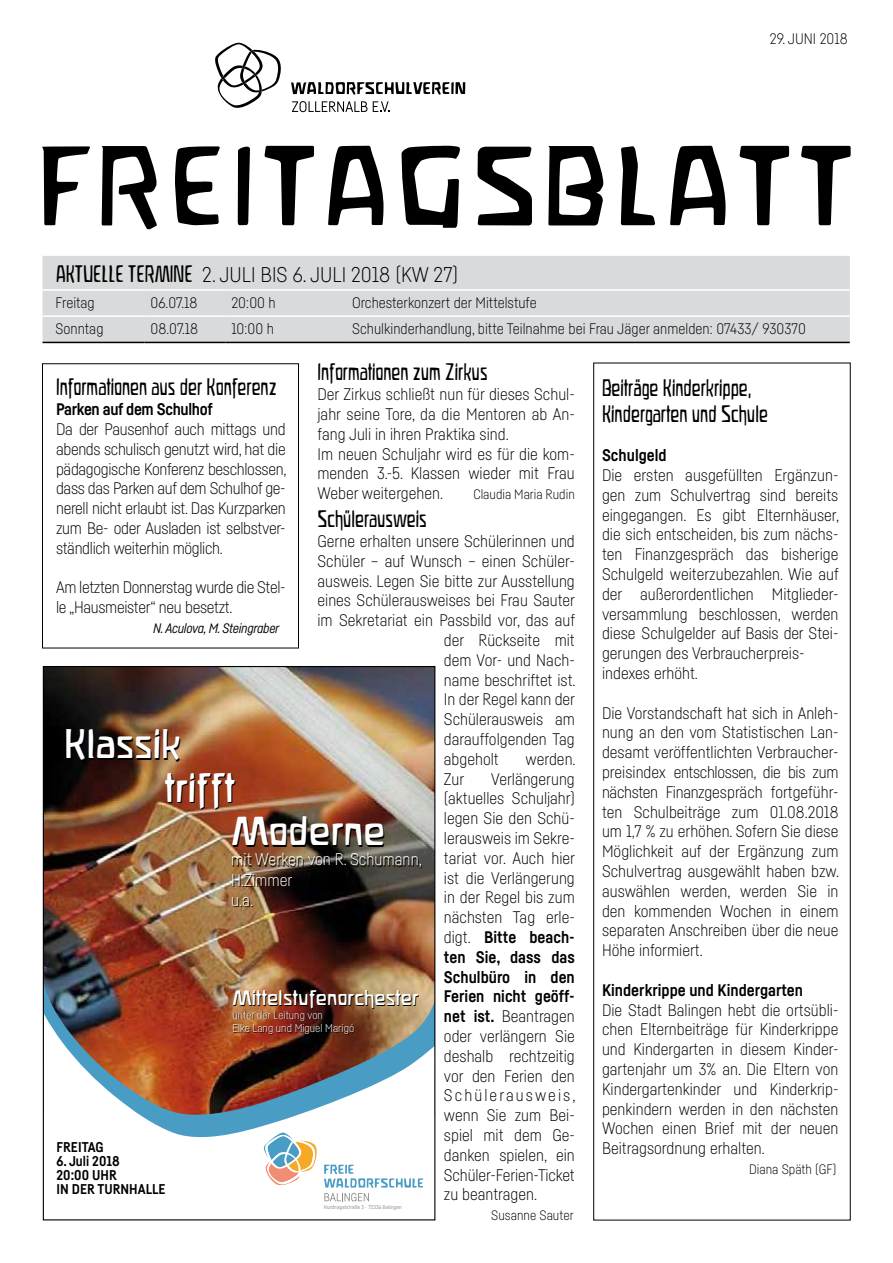
<style>
.page{position:relative;width:893px;height:1263px;background:#fff}
.page>*{position:absolute;margin:0;border:0;box-sizing:border-box;transform-origin:0 0}
.t1{font:36.3px "Waldorfschrift";color:#fff}
.t2{font:21px/25.2px "Waldorfschmal";color:#000}
.t3{font:300 21px "Fabrikat";color:#000}
.t4{font:18.6px "Waldorfschrift";color:#fff}
.t5{font:300 16.8px/20.1px "Fabrikat";color:#fff}
.t6{font:300 16.5px/19.8px "Fabrikat";color:#000;text-align:justify}
.t7{font:300 16.5px/19.8px "Fabrikat";letter-spacing:-.02em;color:#000}
.t8{font:700 16.5px "Fabrikat";color:#000}
.t9{font:700 16.5px "Fabrikat";letter-spacing:-.02em;color:#000}
.t10{font:300 15px "Fabrikat";color:#000}
.t11{font:700 13.95px/14px "Fabrikat";color:#000}
.t12{font:300 13.5px "Fabrikat";color:#000}
.t13{font:italic 13.5px "Fabrikat";letter-spacing:-.02em;color:#000}
.t14{font:300 11.1px/13.4px "Fabrikat";color:#fff}
.t15{font:5.4px "Fabrikat";letter-spacing:.02em;color:#87888a}
.s1{font-family:"Waldorfschmal";font-weight:400}
.s2{font-weight:700}
</style>
<div class="page">
<div style="left:593px;top:363px;width:258px;height:857px;border:1px solid #000"></div>
<div style="left:43px;top:256px;width:807px;height:86px;background:#d9dadb"></div>
<hr style="left:43px;top:289px;width:102px;height:2px;background:#fff">
<hr style="left:145px;top:289px;width:80px;height:2px;background:#fff">
<hr style="left:225px;top:289px;width:121px;height:2px;background:#fff">
<hr style="left:346px;top:289px;width:504px;height:2px;background:#fff">
<hr style="left:43px;top:315px;width:102px;height:2px;background:#fff">
<hr style="left:145px;top:315px;width:80px;height:2px;background:#fff">
<hr style="left:225px;top:315px;width:121px;height:2px;background:#fff">
<hr style="left:346px;top:315px;width:504px;height:2px;background:#fff">
<hr style="left:43px;top:342px;width:102px;height:1px;background:#000">
<hr style="left:145px;top:342px;width:80px;height:1px;background:#000">
<hr style="left:225px;top:342px;width:121px;height:1px;background:#000">
<hr style="left:346px;top:342px;width:504px;height:1px;background:#000">
<svg style="left:42px;top:146px;width:809px;height:83px"></svg>
<svg style="left:215px;top:42px;width:66px;height:66px"></svg>
<svg style="left:291px;top:82px;width:174px;height:13px"></svg>
<svg style="left:292px;top:101px;width:75px;height:11px"></svg>
<svg style="left:373px;top:101px;width:17px;height:11px"></svg>
<img style="left:45px;top:668px;width:388px;height:255px">
<img style="left:45px;top:923px;width:388px;height:215px">
<svg style="left:264px;top:1020px;width:169px;height:182px"></svg>
<div style="left:42px;top:363px;width:257px;height:285px;border:1px solid #000"></div>
<p class="t10" style="left:770px;top:30px;width:79px">29. JUNI 2018</p>
<p class="t3" style="left:56px;top:262px;width:404px"><span class="s1">AKTUELLE TERMINE</span> 2. JULI BIS 6. JULI 2018 (KW 27)</p>
<p class="t10" style="left:56px;top:294px;width:41px">Freitag</p>
<p class="t10" style="left:151px;top:294px;width:48px">06.07.18</p>
<p class="t10" style="left:231px;top:294px;width:46px">20:00 h</p>
<p class="t10" style="left:352px;top:294px;width:186px">Orchesterkonzert der Mittelstufe</p>
<p class="t10" style="left:56px;top:320px;width:49px">Sonntag</p>
<p class="t10" style="left:151px;top:320px;width:49px">08.07.18</p>
<p class="t10" style="left:231px;top:320px;width:44px">10:00 h</p>
<p class="t10" style="left:352px;top:320px;width:455px">Schulkinderhandlung, bitte Teilnahme bei Frau Jäger anmelden: 07433/ 930370</p>
<p class="t2" style="left:317px;top:360px;width:172px">Informationen zum Zirkus</p>
<p class="t6" style="left:317px;top:384px;width:259px;text-align:left">Der Zirkus schließt nun für dieses Schul&shy;jahr seine Tore, da die Mentoren ab An&shy;fang Juli in ihren Praktika sind.<br>Im neuen Schuljahr wird es für die kom&shy;menden 3.-5. Klassen wieder mit Frau Weber weitergehen.</p>
<p class="t2" style="left:56px;top:375px;width:222px">Informationen aus der Konferenz</p>
<p class="t9" style="left:56px;top:399px;width:158px">Parken auf dem Schulhof</p>
<p class="t6" style="left:56px;top:419px;width:232px">Da der Pausenhof auch mittags und abends schulisch genutzt wird, hat die pädagogische Konferenz beschlossen, dass das Parken auf dem Schulhof ge&shy;nerell nicht erlaubt ist. Das Kurzparken zum Be- oder Ausladen ist selbstver&shy;ständlich weiterhin möglich.</p>
<p class="t7" style="left:56px;top:577px;width:231px">Am letzten Donnerstag wurde die Stel&shy;le „Hausmeister“ neu besetzt.</p>
<p class="t13" style="left:153px;top:620px;width:128px">N. Aculova, M. Steingraber</p>
<p class="t12" style="left:473px;top:486px;width:103px">Claudia Maria Rudin</p>
<p class="t2" style="left:317px;top:506px;width:111px">Schülerausweis</p>
<p class="t6" style="left:317px;top:531px;width:259px">Gerne erhalten unsere Schülerinnen und</p>
<p class="t6" style="left:317px;top:551px;width:259px">Schüler – auf Wunsch – einen Schüler-</p>
<p class="t6" style="left:317px;top:570px;width:259px">ausweis. Legen Sie bitte zur Ausstellung</p>
<p class="t6" style="left:317px;top:590px;width:259px">eines Schülerausweises bei Frau Sauter</p>
<p class="t6" style="left:317px;top:610px;width:259px">im Sekretariat ein Passbild vor, das auf</p>
<p class="t6" style="left:444px;top:630px;width:132px">der Rückseite mit</p>
<p class="t6" style="left:444px;top:650px;width:132px">dem Vor- und Nach-</p>
<p class="t6" style="left:444px;top:669px;width:133px">name beschriftet ist.</p>
<p class="t6" style="left:444px;top:689px;width:133px">In der Regel kann der</p>
<p class="t6" style="left:444px;top:709px;width:132px">Schülerausweis am</p>
<p class="t6" style="left:444px;top:729px;width:132px">darauffolgenden Tag</p>
<p class="t6" style="left:444px;top:749px;width:56px">abgeholt</p>
<p class="t6" style="left:526px;top:749px;width:51px">werden.</p>
<p class="t6" style="left:444px;top:768px;width:22px">Zur</p>
<h1 class="t1" style="left:64px;top:723px;width:119px">Klassik</h1>
<h1 class="t1" style="left:164px;top:766px;width:72px">trifft</h1>
<h1 class="t1" style="left:231px;top:810px;width:156px">Moderne</h1>
<p class="t5" style="left:231px;top:849px;width:192px">mit Werken von R. Schumann,<br>H.Zimmer<br>u.a.</p>
<p class="t6" style="left:444px;top:768px;width:133px;text-indent:47px">Verlängerung (aktuelles Schuljahr) legen Sie den Schü&shy;lerausweis im Sekre&shy;tariat vor. Auch hier ist die Verlängerung in der Regel bis zum nächsten Tag erle&shy;digt. <span class="s2">Bitte beach&shy;ten Sie, dass das Schulbüro in den Ferien nicht geöff&shy;net ist.</span> Beantragen oder verlängern Sie deshalb rechtzeitig vor den Ferien den Schülerausweis, wenn Sie zum Bei&shy;spiel mit dem Ge&shy;danken spielen, ein Schüler-Ferien-Ticket zu beantragen.</p>
<p class="t12" style="left:491px;top:1207px;width:84px">Susanne Sauter</p>
<p class="t4" style="left:233px;top:987px;width:188px">Mittelstufenorchester</p>
<p class="t14" style="left:233px;top:1008px;width:123px">unter der Leitung von<br>Elke Lang und Miguel Marigó</p>
<p class="t11" style="left:57px;top:1140px;width:49px">FREITAG</p>
<p class="t11" style="left:57px;top:1154px;width:111px">6. Juli 2018<br>20:00 UHR<br>IN DER TURNHALLE</p>
<p class="t15" style="left:324px;top:1204px;width:80px">Hurdnagelstraße 3 · 72336 Balingen</p>
<p class="t2" style="left:602px;top:376px;width:167px">Beiträge Kinderkrippe,<br>Kindergarten und Schule</p>
<p class="t8" style="left:602px;top:445px;width:66px">Schulgeld</p>
<p class="t6" style="left:602px;top:465px;width:239px;text-align:left">Die ersten ausgefüllten Ergänzun&shy;gen zum Schulvertrag sind bereits eingegangen. Es gibt Elternhäuser, die sich entscheiden, bis zum nächs&shy;ten Finanzgespräch das bisherige Schulgeld weiterzubezahlen. Wie auf der außerordentlichen Mitglieder&shy;versammlung beschlossen, werden diese Schulgelder auf Basis der Stei&shy;gerungen des Verbraucherpreis&shy;indexes erhöht.</p>
<p class="t6" style="left:602px;top:702px;width:239px">Die Vorstandschaft hat sich in Anleh&shy;nung an den vom Statistischen Lan&shy;desamt veröffentlichten Verbraucher&shy;preisindex entschlossen, die bis zum nächsten Finanzgespräch fortgeführ&shy;ten Schulbeiträge zum 01.08.2018 um 1,7 % zu erhöhen. Sofern Sie diese Möglichkeit auf der Ergänzung zum Schulvertrag ausgewählt haben bzw. auswählen werden, werden Sie in den kommenden Wochen in einem separaten Anschreiben über die neue Höhe informiert.</p>
<p class="t8" style="left:602px;top:980px;width:203px">Kinderkrippe und Kindergarten</p>
<p class="t6" style="left:602px;top:999px;width:238px">Die Stadt Balingen hebt die ortsübli&shy;chen Elternbeiträge für Kinderkrippe und Kindergarten in diesem Kinder&shy;gartenjahr um 3% an. Die Eltern von Kindergartenkinder und Kinderkrip&shy;penkindern werden in den nächsten Wochen einen Brief mit der neuen Beitragsordnung erhalten.</p>
<p class="t12" style="left:749px;top:1161px;width:89px">Diana Späth (GF)</p>
</div>
